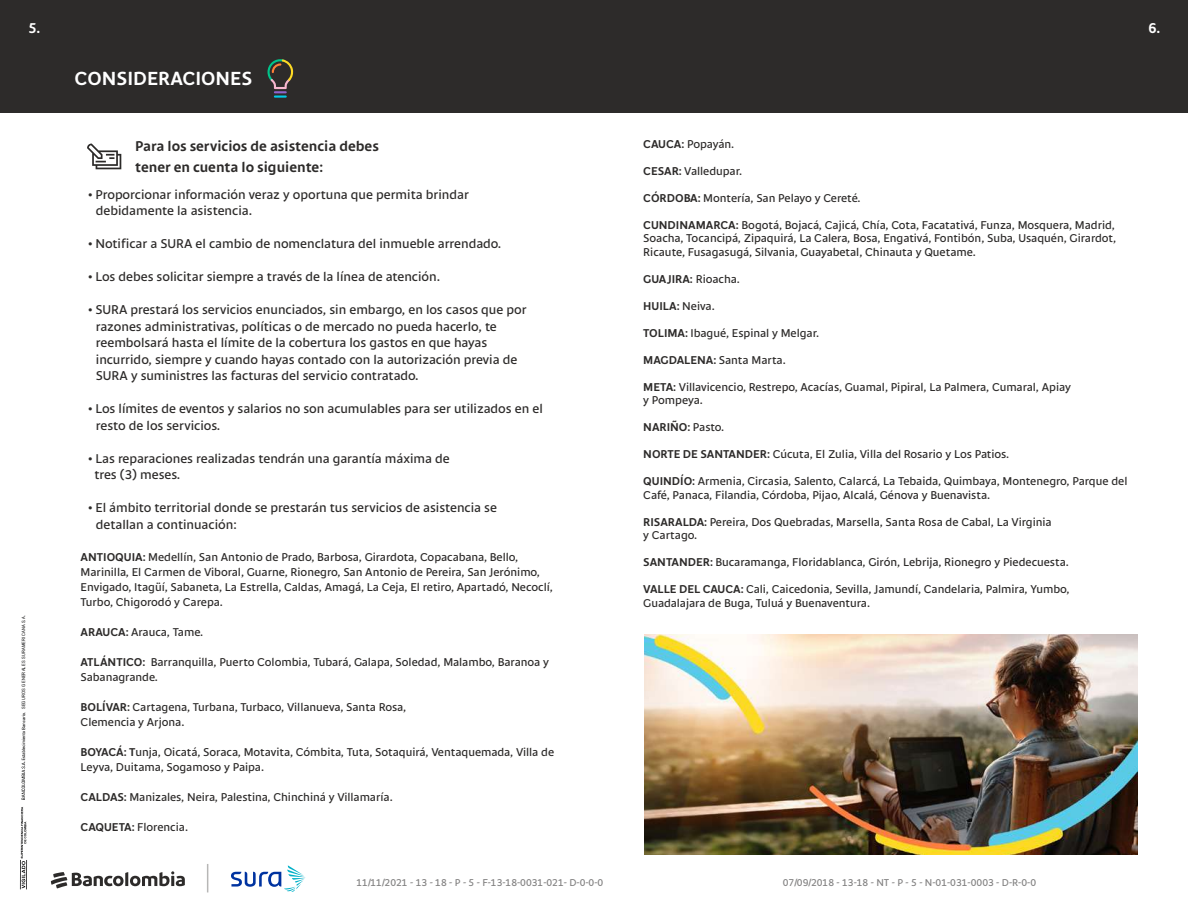
<style>
.page{position:relative;width:1188px;height:918px;background:#fff}
.page>*{position:absolute;margin:0;border:0;box-sizing:border-box;transform-origin:0 0}
.t1{font:700 20.1px "CIB Font Sans";color:#fff}
.t2{font:700 15px/21px "CIB Font Sans";color:#2d2b2a}
.t3{font:700 15px "CIB Font Sans";color:#fff}
.t4{font:13.5px/16.5px "CIB Font Sans";color:#2d2b2a}
.t5{font:12px/15px "CIB Font Sans";color:#2d2b2a}
.t6{font:700 12px "CIB Font Sans";color:#2d2b2a}
.t7{font:10.5px "CIB Font Sans";color:#848383}
.t8{font:4.5px "Arial Narrow";letter-spacing:.04em;color:#000002;scale:1.09 1}
.s1{font-weight:700}
.s2{font-weight:400}
</style>
<div class="page">
<div style="left:0;top:0;width:1188px;height:113px;background:#2d2b2a"></div>
<svg style="left:87px;top:144px;width:34px;height:25px"></svg>
<img style="left:644px;top:634px;width:493px;height:220px">
<svg style="left:51px;top:871px;width:134px;height:18px"></svg>
<svg style="left:207px;top:864px;width:1px;height:28px"></svg>
<svg style="left:231px;top:865px;width:74px;height:27px"></svg>
<svg style="left:267px;top:59px;width:27px;height:39px"></svg>
<svg style="left:22px;top:712px;width:4px;height:88px"></svg>
<svg style="left:20px;top:807px;width:7px;height:82px"></svg>
<p class="t3" style="left:28px;top:18px;width:14px">5.</p>
<p class="t3" style="left:1148px;top:18px;width:14px">6.</p>
<p class="t8" style="left:20px;top:709px;width:88px;rotate:-90deg">SEGUROS GENERALES SURAMERICANA S.A.</p>
<h1 class="t1" style="left:75px;top:66px;width:179px">CONSIDERACIONES</h1>
<p class="t2" style="left:135px;top:135px;width:245px">Para los servicios de asistencia debes tener en cuenta lo siguiente:</p>
<p class="t5" style="left:643px;top:136px;width:92px"><span class="s1">CAUCA:</span> Popayán.</p>
<p class="t5" style="left:643px;top:163px;width:100px"><span class="s1">CESAR:</span> Valledupar.</p>
<p class="t5" style="left:643px;top:190px;width:219px"><span class="s1">CÓRDOBA:</span> Montería, San Pelayo y Cereté.</p>
<p class="t5" style="left:643px;top:218px;width:474px;line-height:13.5px;text-align:justify"><span class="s1">CUNDINAMARCA:</span> Bogotá, Bojacá, Cajicá, Chía, Cota, Facatativá, Funza, Mosquera, Madrid, Soacha, Tocancipá, Zipaquirá, La Calera, Bosa, Engativá, Fontibón, Suba, Usaquén, Girardot, Ricaute, Fusagasugá, Silvania, Guayabetal, Chinauta y Quetame.</p>
<p class="t6" style="left:643px;top:271px;width:98px">GUAJIRA: <span class="s2">Rioacha.</span></p>
<p class="t6" style="left:643px;top:298px;width:73px">HUILA: <span class="s2">Neiva.</span></p>
<p class="t5" style="left:643px;top:325px;width:177px"><span class="s1">TOLIMA:</span> Ibagué, Espinal y Melgar.</p>
<p class="t5" style="left:643px;top:352px;width:144px"><span class="s1">MAGDALENA:</span> Santa Marta.</p>
<p class="t5" style="left:643px;top:380px;width:429px;line-height:13.5px"><span class="s1">META:</span> Villavicencio, Restrepo, Acacías, Guamal, Pipiral, La Palmera, Cumaral, Apiay y Pompeya.</p>
<p class="t6" style="left:643px;top:420px;width:82px">NARIÑO: <span class="s2">Pasto.</span></p>
<p class="t5" style="left:643px;top:447px;width:367px"><span class="s1">NORTE DE SANTANDER:</span> Cúcuta, El Zulia, Villa del Rosario y Los Patios.</p>
<p class="t5" style="left:643px;top:474px;width:486px;line-height:13.5px"><span class="s1">QUINDÍO:</span> Armenia, Circasia, Salento, Calarcá, La Tebaida, Quimbaya, Montenegro, Parque del<br>Café, Panaca, Filandia, Córdoba, Pijao, Alcalá, Génova y Buenavista.</p>
<p class="t5" style="left:643px;top:515px;width:410px;line-height:13.5px"><span class="s1">RISARALDA:</span> Pereira, Dos Quebradas, Marsella, Santa Rosa de Cabal, La Virginia y Cartago.</p>
<p class="t5" style="left:643px;top:555px;width:427px"><span class="s1">SANTANDER:</span> Bucaramanga, Floridablanca, Girón, Lebrija, Rionegro y Piedecuesta.</p>
<p class="t5" style="left:643px;top:582px;width:428px;line-height:13.5px"><span class="s1">VALLE DEL CAUCA:</span> Cali, Caicedonia, Sevilla, Jamundí, Candelaria, Palmira, Yumbo,<br>Guadalajara de Buga, Tuluá y Buenaventura.</p>
<p class="t4" style="left:96px;top:186px;width:375px;text-indent:-8px"><span class="s1">•</span> Proporcionar información veraz y oportuna que permita brindar debidamente la asistencia.</p>
<p class="t4" style="left:88px;top:235px;width:415px"><span class="s1">•</span> Notificar a SURA el cambio de nomenclatura del inmueble arrendado.</p>
<p class="t4" style="left:88px;top:268px;width:354px"><span class="s1">•</span> Los debes solicitar siempre a través de la línea de atención.</p>
<p class="t4" style="left:96px;top:301px;width:432px;text-indent:-8px"><span class="s1">•</span> SURA prestará los servicios enunciados, sin embargo, en los casos que por razones administrativas, políticas o de mercado no pueda hacerlo, te reembolsará hasta el límite de la cobertura los gastos en que hayas incurrido, siempre y cuando hayas contado con la autorización previa de SURA y suministres las facturas del servicio contratado.</p>
<p class="t4" style="left:96px;top:400px;width:448px;text-indent:-8px"><span class="s1">•</span> Los límites de eventos y salarios no son acumulables para ser utilizados en el resto de los servicios.</p>
<p class="t4" style="left:94px;top:450px;width:357px;text-indent:-6px"><span class="s1">•</span> Las reparaciones realizadas tendrán una garantía máxima de tres (3) meses.</p>
<p class="t4" style="left:96px;top:499px;width:403px;text-indent:-8px"><span class="s1">•</span> El ámbito territorial donde se prestarán tus servicios de asistencia se detallan a continuación:</p>
<p class="t5" style="left:81px;top:550px;width:474px"><span class="s1">ANTIOQUIA:</span> Medellín, San Antonio de Prado, Barbosa, Girardota, Copacabana, Bello, Marinilla, El Carmen de Viboral, Guarne, Rionegro, San Antonio de Pereira, San Jerónimo, Envigado, Itagüí, Sabaneta, La Estrella, Caldas, Amagá, La Ceja, El retiro, Apartadó, Necoclí, Turbo, Chigorodó y Carepa.</p>
<p class="t5" style="left:81px;top:625px;width:124px"><span class="s1">ARAUCA:</span> Arauca, Tame.</p>
<p class="t5" style="left:81px;top:655px;width:470px"><span class="s1">ATLÁNTICO:</span> Barranquilla, Puerto Colombia, Tubará, Galapa, Soledad, Malambo, Baranoa y<br>Sabanagrande.</p>
<p class="t5" style="left:81px;top:700px;width:327px"><span class="s1">BOLÍVAR:</span> Cartagena, Turbana, Turbaco, Villanueva, Santa Rosa,<br>Clemencia y Arjona.</p>
<p class="t5" style="left:81px;top:745px;width:475px"><span class="s1">BOYACÁ: T</span>unja, Oicatá, Soraca, Motavita, Cómbita, Tuta, Sotaquirá, Ventaquemada, Villa de<br>Leyva, Duitama, Sogamoso y Paipa.</p>
<p class="t5" style="left:81px;top:790px;width:314px"><span class="s1">CALDAS:</span> Manizales, Neira, Palestina, Chinchiná y Villamaría.</p>
<p class="t5" style="left:81px;top:820px;width:109px"><span class="s1">CAQUETA:</span> Florencia.</p>
<p class="t7" style="left:356px;top:876px;width:248px">11/11/2021 - 13 - 18 - P - 5 - F-13-18-0031-021- D-0-0-0</p>
<p class="t7" style="left:783px;top:876px;width:255px">07/09/2018 - 13-18 - NT - P - 5 - N-01-031-0003 - D-R-0-0</p>
</div>
